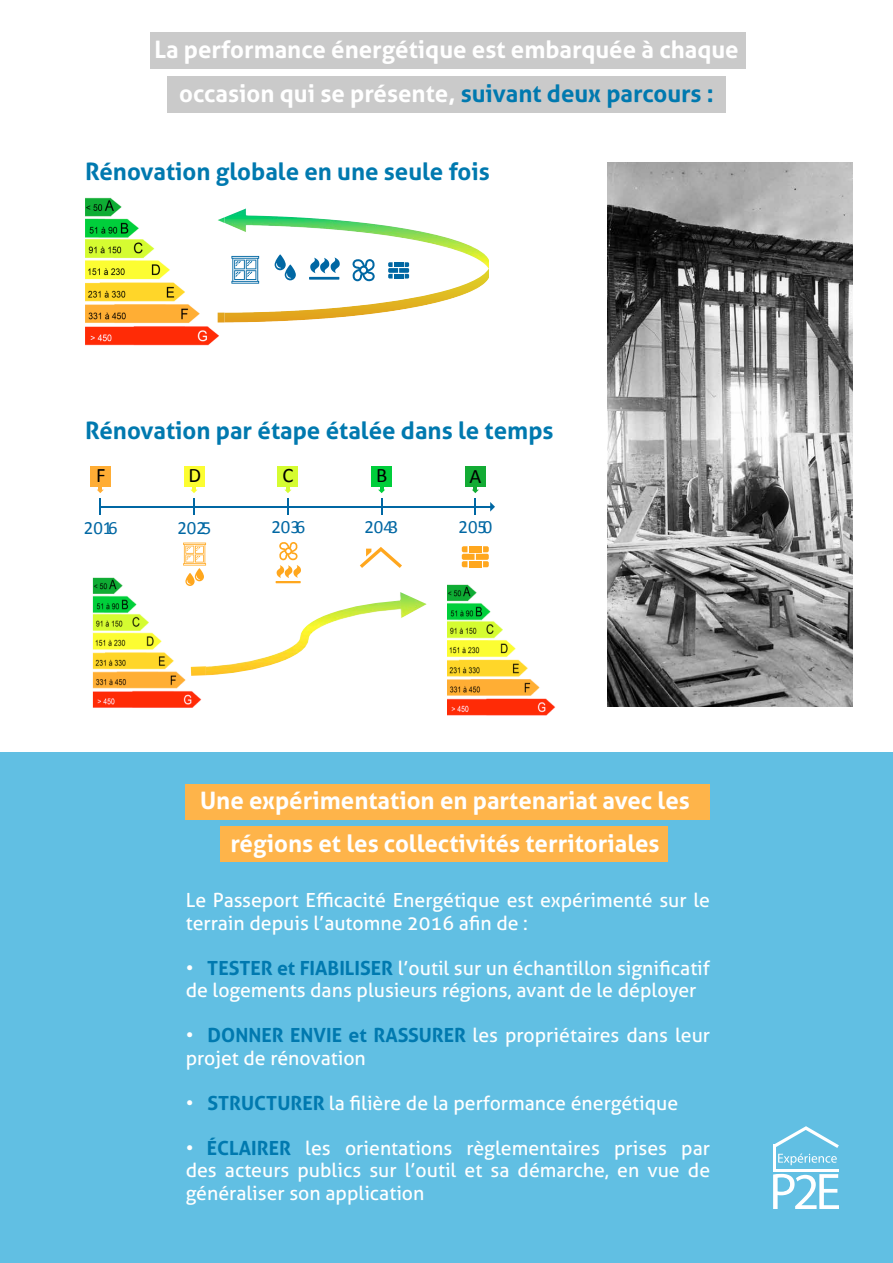
<style>
.page{position:relative;width:893px;height:1263px;background:#fff}
.page>*{position:absolute;margin:0;border:0;box-sizing:border-box;transform-origin:0 0}
.t1{font:700 24px/43.5px "Aller";color:#fff;text-align:center}
.t2{font:700 24px "Aller";color:#0079af}
.t3{font:20.55px "Calibri";color:#000}
.t4{font:19.5px/22.5px "Aller";color:#fff}
.t5{font:18.75px "Calibri";color:#0067a3}
.s1{color:#0079af}
.s2{font-weight:700;color:#0079af}
</style>
<div class="page">
<div style="left:0;top:752px;width:893px;height:511px;background:#61bfe3"></div>
<div style="left:186px;top:784px;width:524px;height:35px;background:#feb44a"></div>
<div style="left:150px;top:33px;width:596px;height:36px;background:#cacaca"></div>
<div style="left:167px;top:76px;width:559px;height:37px;background:#cacaca"></div>
<div style="left:220px;top:826px;width:448px;height:35px;background:#feb44a"></div>
<img style="left:225px;top:208px;width:264px;height:114px">
<img style="left:85px;top:197px;width:140px;height:149px">
<svg style="left:218px;top:217px;width:7px;height:6px"></svg>
<svg style="left:218px;top:313px;width:7px;height:9px"></svg>
<svg style="left:231px;top:256px;width:28px;height:28px"></svg>
<svg style="left:275px;top:254px;width:21px;height:26px"></svg>
<svg style="left:309px;top:257px;width:31px;height:23px"></svg>
<svg style="left:352px;top:259px;width:23px;height:22px"></svg>
<svg style="left:388px;top:262px;width:21px;height:17px"></svg>
<img style="left:608px;top:163px;width:244px;height:543px">
<hr style="left:773px;top:1145px;width:3px;height:27px;background:#fff">
<hr style="left:773px;top:1169px;width:66px;height:3px;background:#fff">
<svg style="left:773px;top:1174px;width:66px;height:35px"></svg>
<svg style="left:773px;top:1126px;width:66px;height:39px"></svg>
<img style="left:206px;top:592px;width:221px;height:83px">
<img style="left:93px;top:577px;width:109px;height:131px">
<img style="left:191px;top:666px;width:15px;height:10px">
<img style="left:447px;top:584px;width:109px;height:132px">
<hr style="left:100px;top:506px;width:393px;height:2px;background:#0067a3">
<svg style="left:490px;top:502px;width:5px;height:10px"></svg>
<svg style="left:99px;top:499px;width:2px;height:16px"></svg>
<div style="left:90px;top:466px;width:21px;height:20px;background:#ffad35"></div>
<svg style="left:97px;top:486px;width:7px;height:7px"></svg>
<svg style="left:193px;top:499px;width:2px;height:16px"></svg>
<div style="left:184px;top:466px;width:20px;height:20px;background:#fcfd32"></div>
<svg style="left:190px;top:486px;width:8px;height:7px"></svg>
<svg style="left:287px;top:499px;width:2px;height:16px"></svg>
<div style="left:278px;top:466px;width:20px;height:20px;background:#d5fc31"></div>
<svg style="left:284px;top:486px;width:7px;height:7px"></svg>
<svg style="left:381px;top:499px;width:2px;height:16px"></svg>
<div style="left:371px;top:466px;width:21px;height:20px;background:#00ce3b"></div>
<svg style="left:378px;top:486px;width:7px;height:7px"></svg>
<svg style="left:474px;top:499px;width:2px;height:16px"></svg>
<div style="left:465px;top:466px;width:21px;height:20px;background:#13ab34"></div>
<svg style="left:472px;top:486px;width:7px;height:7px"></svg>
<svg style="left:276px;top:542px;width:25px;height:41px"></svg>
<svg style="left:462px;top:546px;width:27px;height:21px"></svg>
<svg style="left:360px;top:547px;width:42px;height:21px"></svg>
<svg style="left:183px;top:543px;width:23px;height:43px"></svg>
<p class="t1" style="left:154px;top:28px;width:586px">La performance énergétique est embarquée à chaque occasion qui se présente, <span class="s1">suivant deux parcours :</span></p>
<p class="t2" style="left:85px;top:157px;width:406px">Rénovation globale en une seule fois</p>
<p class="t2" style="left:85px;top:416px;width:470px">Rénovation par étape étalée dans le temps</p>
<p class="t3" style="left:96px;top:463px;width:11px">F</p>
<p class="t3" style="left:188px;top:462px;width:14px">D</p>
<p class="t3" style="left:282px;top:462px;width:12px">C</p>
<p class="t3" style="left:376px;top:463px;width:13px">B</p>
<p class="t3" style="left:469px;top:463px;width:13px">A</p>
<p class="t5" style="left:84px;top:515px;width:35px">2016</p>
<p class="t5" style="left:177px;top:516px;width:35px">2025</p>
<p class="t5" style="left:271px;top:515px;width:35px">2036</p>
<p class="t5" style="left:364px;top:515px;width:35px">2043</p>
<p class="t5" style="left:459px;top:515px;width:35px">2050</p>
<p class="t1" style="left:200px;top:778px;width:491px">Une expérimentation en partenariat avec les régions et les collectivités territoriales</p>
<p class="t4" style="left:186px;top:889px;width:526px">Le Passeport Efficacité Energétique est expérimenté sur le terrain depuis l’automne 2016 afin de :</p>
<p class="t4" style="left:186px;top:956px;width:526px">• <span class="s2">TESTER et FIABILISER</span> l’outil sur un échantillon significatif de logements dans plusieurs régions, avant de le déployer</p>
<p class="t4" style="left:186px;top:1024px;width:526px">• <span class="s2">DONNER ENVIE et RASSURER</span> les propriétaires dans leur projet de rénovation</p>
<p class="t4" style="left:186px;top:1091px;width:494px">• <span class="s2">STRUCTURER</span> la filière de la performance énergétique</p>
<p class="t4" style="left:186px;top:1136px;width:526px;text-align:justify">• <span class="s2">ÉCLAIRER</span> les orientations règlementaires prises par des acteurs publics sur l’outil et sa démarche, en vue de généraliser son application</p>
</div>
